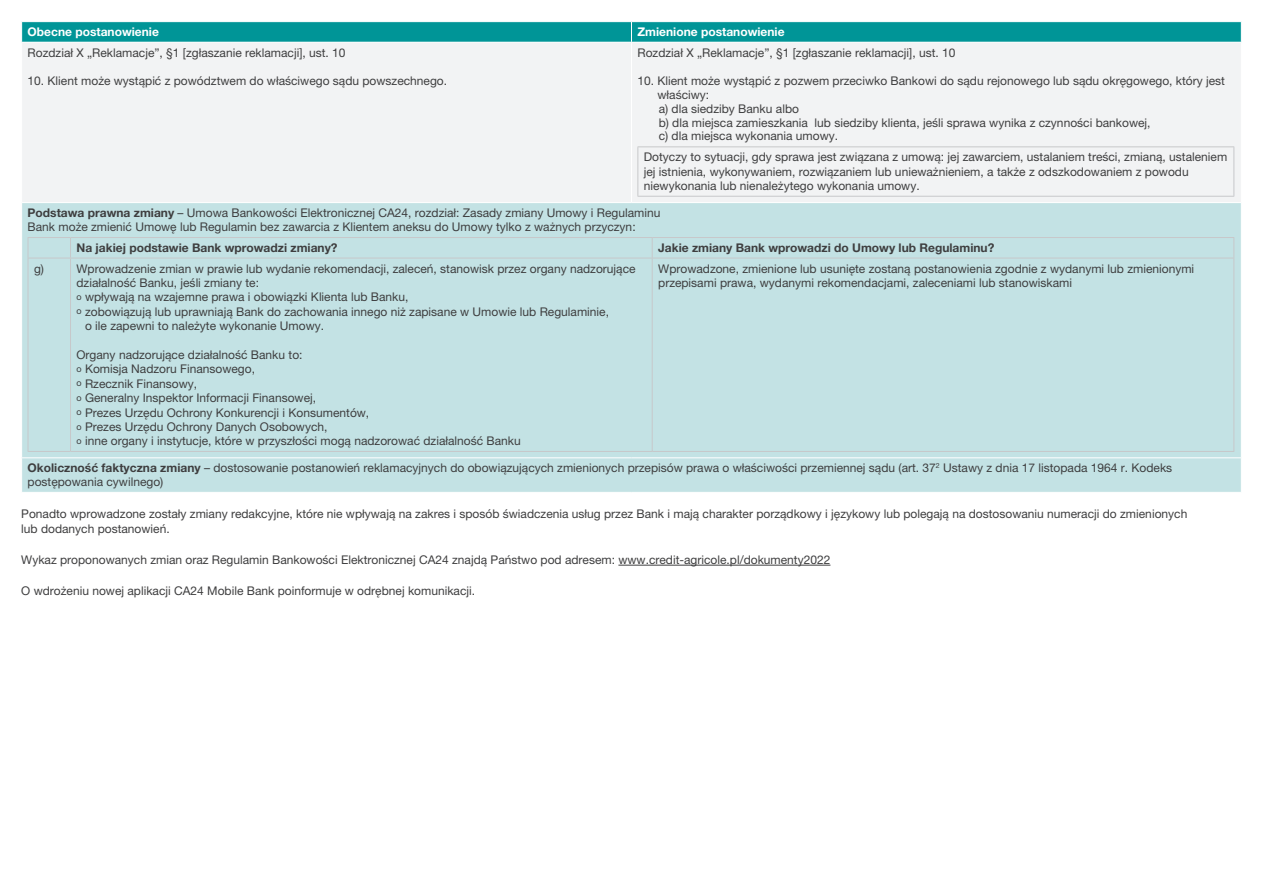
<style>
.page{position:relative;width:1263px;height:893px;background:#fff}
.page>*{position:absolute;margin:0;border:0;box-sizing:border-box;transform-origin:0 0}
.wciecie_3pkt{font:12px/14.4px "Helvetica Neue LT Pro";color:#3e3e3f}
.t1{font:700 12px "Helvetica Neue LT Pro";color:#3e3e3f}
.t2{font:700 12px "Helvetica Neue LT Pro";color:#fff}
.s1{font-weight:700}
.s2{font-size:9px}
</style>
<div class="page">
<hr style="left:618px;top:565px;width:212px;height:1px;background:#3e3e3f">
<div style="left:22px;top:43px;width:1219px;height:159px;background:#f2f3f4"></div>
<div style="left:22px;top:203px;width:1219px;height:289px;background:#c3e2e4"></div>
<svg style="left:21px;top:22px;width:1221px;height:20px;background:#069799"></svg>
<hr style="left:631px;top:43px;width:1px;height:159px;background:#fff">
<hr style="left:21px;top:457px;width:610px;height:1px;background:#fff">
<hr style="left:631px;top:457px;width:611px;height:1px;background:#fff">
<hr style="left:637px;top:146px;width:597px;height:1px;background:#c7c8ca">
<hr style="left:637px;top:147px;width:1px;height:49px;background:#c7c8ca">
<hr style="left:1233px;top:147px;width:1px;height:49px;background:#c7c8ca">
<hr style="left:637px;top:196px;width:597px;height:1px;background:#c7c8ca">
<hr style="left:28px;top:237px;width:43px;height:1px;background:#c7c8ca">
<svg style="left:28px;top:238px;width:1px;height:20px"></svg>
<hr style="left:71px;top:237px;width:581px;height:1px;background:#c7c8ca">
<svg style="left:70px;top:238px;width:1px;height:20px"></svg>
<hr style="left:652px;top:237px;width:582px;height:1px;background:#c7c8ca">
<svg style="left:652px;top:238px;width:1px;height:20px"></svg>
<svg style="left:1233px;top:238px;width:1px;height:20px"></svg>
<hr style="left:28px;top:258px;width:43px;height:1px;background:#c7c8ca">
<hr style="left:28px;top:258px;width:1px;height:193px;background:#c7c8ca">
<hr style="left:71px;top:258px;width:581px;height:1px;background:#c7c8ca">
<hr style="left:70px;top:258px;width:1px;height:193px;background:#c7c8ca">
<hr style="left:652px;top:258px;width:582px;height:1px;background:#c7c8ca">
<hr style="left:652px;top:258px;width:1px;height:193px;background:#c7c8ca">
<hr style="left:1233px;top:258px;width:1px;height:193px;background:#c7c8ca">
<hr style="left:28px;top:451px;width:43px;height:1px;background:#c7c8ca">
<hr style="left:71px;top:451px;width:581px;height:1px;background:#c7c8ca">
<hr style="left:652px;top:451px;width:582px;height:1px;background:#c7c8ca">
<p class="t2" style="left:28px;top:25px;width:133px">Obecne postanowienie</p>
<p class="t2" style="left:637px;top:25px;width:149px">Zmienione postanowienie</p>
<p class="wciecie_3pkt" style="left:28px;top:45px;width:319px">Rozdział X „Reklamacje”, §1 [zgłaszanie reklamacji], ust. 10</p>
<p class="wciecie_3pkt" style="left:28px;top:73px;width:421px">10. Klient może wystąpić z powództwem do właściwego sądu powszechnego.</p>
<p class="wciecie_3pkt" style="left:637px;top:45px;width:319px">Rozdział X „Reklamacje”, §1 [zgłaszanie reklamacji], ust. 10</p>
<p class="wciecie_3pkt" style="left:657px;top:73px;width:569px;line-height:14px;text-indent:-20px">10. Klient może wystąpić z pozwem przeciwko Bankowi do sądu rejonowego lub sądu okręgowego, który jest właściwy:</p>
<p class="wciecie_3pkt" style="left:659px;top:101px;width:142px">a) dla siedziby Banku albo</p>
<p class="wciecie_3pkt" style="left:659px;top:115px;width:493px">b) dla miejsca zamieszkania lub siedziby klienta, jeśli sprawa wynika z czynności bankowej,</p>
<p class="wciecie_3pkt" style="left:659px;top:129px;width:181px">c) dla miejsca wykonania umowy.</p>
<p class="wciecie_3pkt" style="left:644px;top:150px;width:585px">Dotyczy to sytuacji, gdy sprawa jest związana z umową: jej zawarciem, ustalaniem treści, zmianą, ustaleniem jej istnienia, wykonywaniem, rozwiązaniem lub unieważnieniem, a także z odszkodowaniem z powodu niewykonania lub nienależytego wykonania umowy.</p>
<p class="wciecie_3pkt" style="left:28px;top:206px;width:634px"><span class="s1">Podstawa prawna zmiany</span> – Umowa Bankowości Elektronicznej CA24, rozdział: Zasady zmiany Umowy i Regulaminu</p>
<p class="wciecie_3pkt" style="left:28px;top:219px;width:609px">Bank może zmienić Umowę lub Regulamin bez zawarcia z Klientem aneksu do Umowy tylko z ważnych przyczyn:</p>
<p class="t1" style="left:77px;top:240px;width:263px">Na jakiej podstawie Bank wprowadzi zmiany?</p>
<p class="t1" style="left:658px;top:240px;width:338px">Jakie zmiany Bank wprowadzi do Umowy lub Regulaminu?</p>
<p class="wciecie_3pkt" style="left:34px;top:261px;width:11px">g)</p>
<p class="wciecie_3pkt" style="left:77px;top:261px;width:561px">Wprowadzenie zmian w prawie lub wydanie rekomendacji, zaleceń, stanowisk przez organy nadzorujące działalność Banku, jeśli zmiany te:</p>
<p class="wciecie_3pkt" style="left:77px;top:290px;width:333px"><span class="s2">o</span> wpływają na wzajemne prawa i obowiązki Klienta lub Banku,</p>
<p class="wciecie_3pkt" style="left:85px;top:304px;width:525px;text-indent:-9px"><span class="s2">o</span> zobowiązują lub uprawniają Bank do zachowania innego niż zapisane w Umowie lub Regulaminie, o ile zapewni to należyte wykonanie Umowy.</p>
<p class="wciecie_3pkt" style="left:77px;top:347px;width:228px">Organy nadzorujące działalność Banku to:</p>
<p class="wciecie_3pkt" style="left:77px;top:362px;width:180px"><span class="s2">o</span> Komisja Nadzoru Finansowego,</p>
<p class="wciecie_3pkt" style="left:77px;top:376px;width:122px"><span class="s2">o</span> Rzecznik Finansowy,</p>
<p class="wciecie_3pkt" style="left:77px;top:391px;width:241px"><span class="s2">o</span> Generalny Inspektor Informacji Finansowej,</p>
<p class="wciecie_3pkt" style="left:77px;top:405px;width:294px"><span class="s2">o</span> Prezes Urzędu Ochrony Konkurencji i Konsumentów,</p>
<p class="wciecie_3pkt" style="left:77px;top:419px;width:252px"><span class="s2">o</span> Prezes Urzędu Ochrony Danych Osobowych,</p>
<p class="wciecie_3pkt" style="left:77px;top:434px;width:446px"><span class="s2">o</span> inne organy i instytucje, które w przyszłości mogą nadzorować działalność Banku</p>
<p class="wciecie_3pkt" style="left:658px;top:261px;width:538px">Wprowadzone, zmienione lub usunięte zostaną postanowienia zgodnie z wydanymi lub zmienionymi przepisami prawa, wydanymi rekomendacjami, zaleceniami lub stanowiskami</p>
<p class="wciecie_3pkt" style="left:28px;top:461px;width:1146px;line-height:14px"><span class="s1">Okoliczność faktyczna zmiany</span> – dostosowanie postanowień reklamacyjnych do obowiązujących zmienionych przepisów prawa o właściwości przemiennej sądu (art. 37<sup>2</sup> Ustawy z dnia 17 listopada 1964 r. Kodeks postępowania cywilnego)</p>
<p class="wciecie_3pkt" style="left:21px;top:506px;width:1167px">Ponadto wprowadzone zostały zmiany redakcyjne, które nie wpływają na zakres i sposób świadczenia usług przez Bank i mają charakter porządkowy i językowy lub polegają na dostosowaniu numeracji do zmienionych lub dodanych postanowień.</p>
<p class="wciecie_3pkt" style="left:21px;top:552px;width:811px">Wykaz proponowanych zmian oraz Regulamin Bankowości Elektronicznej CA24 znajdą Państwo pod adresem: www.credit-agricole.pl/dokumenty2022</p>
<p class="wciecie_3pkt" style="left:21px;top:584px;width:455px">O wdrożeniu nowej aplikacji CA24 Mobile Bank poinformuje w odrębnej komunikacji.</p>
</div>
